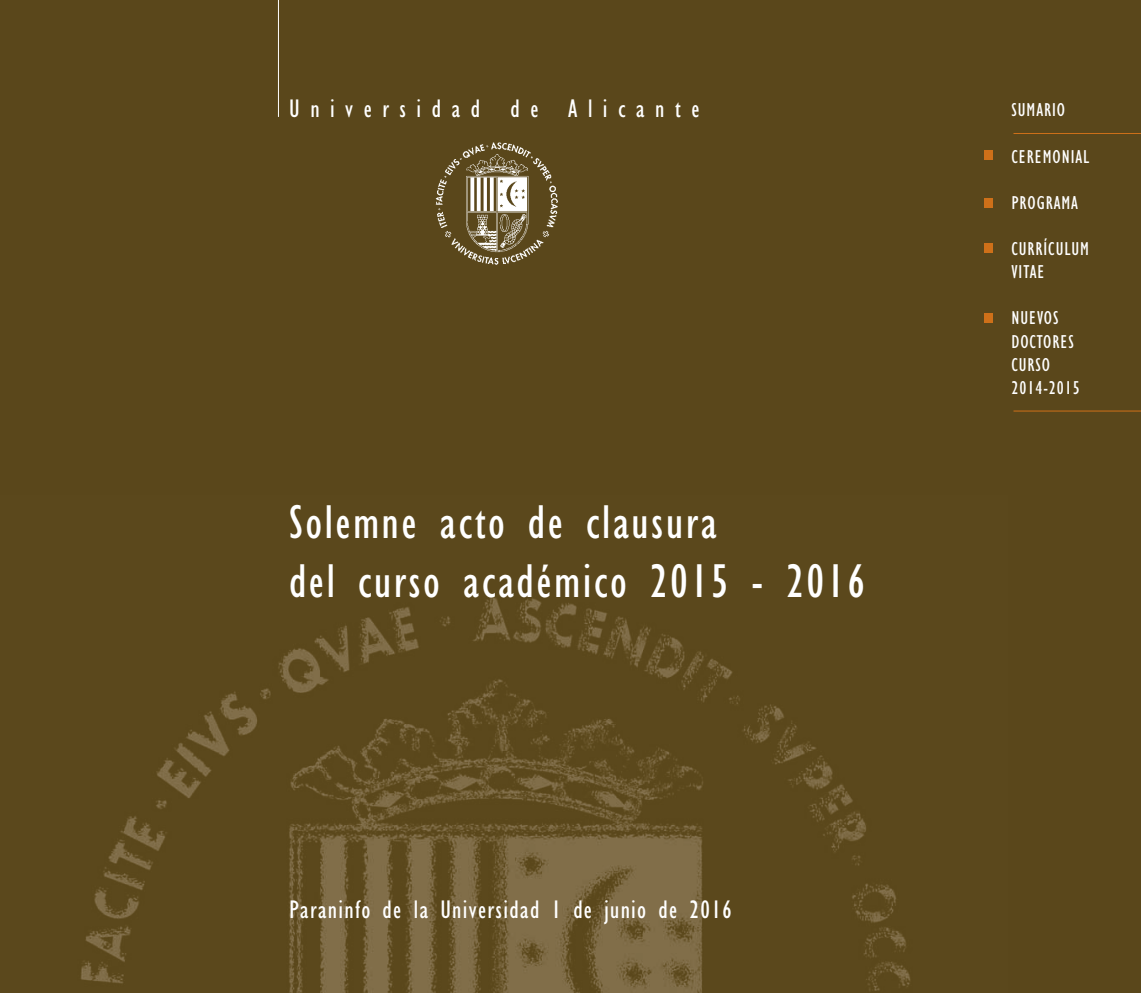
<style>
.page{position:relative;width:1141px;height:993px;background:#fff}
.page>*{position:absolute;margin:0;border:0;box-sizing:border-box;transform-origin:0 0}
.t1{font:condensed 49px/58.8px "Gill Sans";letter-spacing:.05em;color:#fff}
.t2{font:condensed 26.25px "Gill Sans";letter-spacing:.05em;color:#fff}
.t3{font:condensed 26.25px "Gill Sans";letter-spacing:.4em;color:#fff}
.t4{font:condensed 19.25px/23.1px "Gill Sans";letter-spacing:.05em;color:#fff}
</style>
<div class="page">
<div style="left:0;top:0;width:1141px;height:992px;background:#5a471b"></div>
<img style="left:81px;top:597px;width:829px;height:395px">
<hr style="left:278px;top:0;width:1px;height:117px;background:#fff">
<img style="left:435px;top:142px;width:122px;height:123px">
<hr style="left:1013px;top:133px;width:128px;height:1px;background:#ce7019">
<div style="left:984px;top:150px;width:9px;height:10px;background:#ce7019"></div>
<div style="left:984px;top:198px;width:9px;height:10px;background:#ce7019"></div>
<div style="left:984px;top:243px;width:9px;height:10px;background:#ce7019"></div>
<div style="left:984px;top:313px;width:9px;height:10px;background:#ce7019"></div>
<hr style="left:1013px;top:410px;width:128px;height:1px;background:#ce7019">
<h2 class="t3" style="left:289px;top:99px;width:412px">Universidad de Alicante</h2>
<p class="t4" style="left:1011px;top:100px;width:55px">SUMARIO</p>
<p class="t4" style="left:1011px;top:147px;width:79px">CEREMONIAL</p>
<p class="t4" style="left:1011px;top:193px;width:68px">PROGRAMA</p>
<p class="t4" style="left:1011px;top:239px;width:79px">CURRÍCULUM<br>VITAE</p>
<p class="t4" style="left:1011px;top:308px;width:70px">NUEVOS<br>DOCTORES<br>CURSO<br>2014-2015</p>
<h1 class="t1" style="left:289px;top:497px;width:577px">Solemne acto de clausura<br>del curso académico 2015 - 2016</h1>
<h2 class="t2" style="left:289px;top:900px;width:444px">Paraninfo de la Universidad 1 de junio de 2016</h2>
</div>
